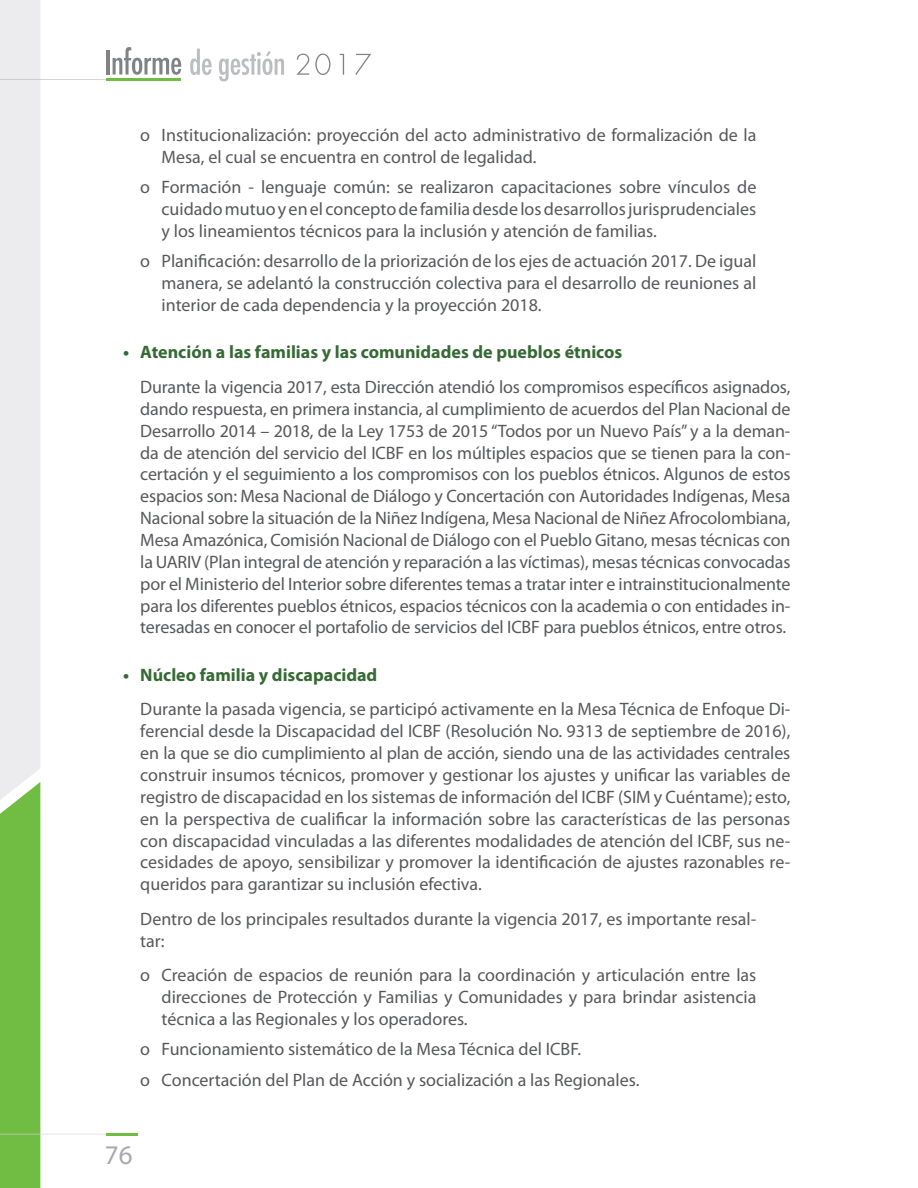
<style>
.page{position:relative;width:918px;height:1188px;background:#fff}
.page>*{position:absolute;margin:0;border:0;box-sizing:border-box;transform-origin:0 0}
.t1{font:27px "Myriad Pro";color:#a8a9ad}
.t2{font:18px/21.9px "Myriad Pro";color:#57585a;text-align:justify}
.t3{font:700 18px "Myriad Pro";color:#366a34}
</style>
<div class="page">
<svg style="left:0;top:0;width:181px;height:1188px"></svg>
<svg style="left:190px;top:49px;width:22px;height:26px"></svg>
<svg style="left:219px;top:51px;width:65px;height:30px"></svg>
<svg style="left:296px;top:54px;width:13px;height:21px"></svg>
<svg style="left:315px;top:54px;width:16px;height:21px"></svg>
<svg style="left:339px;top:54px;width:5px;height:21px"></svg>
<svg style="left:355px;top:54px;width:16px;height:21px"></svg>
<hr style="left:106px;top:78px;width:75px;height:3px;background:#71bd43">
<hr style="left:106px;top:1133px;width:32px;height:3px;background:#71bd43">
<p class="t2" style="left:162px;top:124px;width:596px;text-indent:-21px">o Institucionalización: proyección del acto administrativo de formalización de la<br>Mesa, el cual se encuentra en control de legalidad.</p>
<p class="t2" style="left:162px;top:176px;width:596px;text-indent:-21px">o Formación - lenguaje común: se realizaron capacitaciones sobre vínculos de cuidado mutuo y en el concepto de familia desde los desarrollos jurisprudenciales y los lineamientos técnicos para la inclusión y atención de familias.</p>
<p class="t2" style="left:162px;top:250px;width:596px;text-indent:-21px">o Planificación: desarrollo de la priorización de los ejes de actuación 2017. De igual manera, se adelantó la construcción colectiva para el desarrollo de reuniones al interior de cada dependencia y la proyección 2018.</p>
<p class="t3" style="left:123px;top:341px;width:501px">• Atención a las familias y las comunidades de pueblos étnicos</p>
<p class="t2" style="left:140px;top:376px;width:652px">Durante la vigencia 2017, esta Dirección atendió los compromisos específicos asignados, dando respuesta, en primera instancia, al cumplimiento de acuerdos del Plan Nacional de Desarrollo 2014 – 2018, de la Ley 1753 de 2015 “Todos por un Nuevo País” y a la deman&shy;da de atención del servicio del ICBF en los múltiples espacios que se tienen para la con&shy;certación y el seguimiento a los compromisos con los pueblos étnicos. Algunos de estos espacios son: Mesa Nacional de Diálogo y Concertación con Autoridades Indígenas, Mesa Nacional sobre la situación de la Niñez Indígena, Mesa Nacional de Niñez Afrocolombiana, Mesa Amazónica, Comisión Nacional de Diálogo con el Pueblo Gitano, mesas técnicas con la UARIV (Plan integral de atención y reparación a las víctimas), mesas técnicas convocadas por el Ministerio del Interior sobre diferentes temas a tratar inter e intrainstitucionalmente para los diferentes pueblos étnicos, espacios técnicos con la academia o con entidades in&shy;teresadas en conocer el portafolio de servicios del ICBF para pueblos étnicos, entre otros.</p>
<p class="t3" style="left:123px;top:663px;width:256px">• Núcleo familia y discapacidad</p>
<p class="t2" style="left:140px;top:698px;width:652px">Durante la pasada vigencia, se participó activamente en la Mesa Técnica de Enfoque Di&shy;ferencial desde la Discapacidad del ICBF (Resolución No. 9313 de septiembre de 2016), en la que se dio cumplimiento al plan de acción, siendo una de las actividades centrales construir insumos técnicos, promover y gestionar los ajustes y unificar las variables de registro de discapacidad en los sistemas de información del ICBF (SIM y Cuéntame); esto, en la perspectiva de cualificar la información sobre las características de las personas con discapacidad vinculadas a las diferentes modalidades de atención del ICBF, sus ne&shy;cesidades de apoyo, sensibilizar y promover la identificación de ajustes razonables re&shy;queridos para garantizar su inclusión efectiva.</p>
<p class="t2" style="left:140px;top:908px;width:618px">Dentro de los principales resultados durante la vigencia 2017, es importante resal&shy;tar:</p>
<p class="t2" style="left:162px;top:964px;width:596px;text-indent:-21px">o Creación de espacios de reunión para la coordinación y articulación entre las direcciones de Protección y Familias y Comunidades y para brindar asistencia técnica a las Regionales y los operadores.</p>
<p class="t2" style="left:140px;top:1034px;width:501px;line-height:30.3px">o Funcionamiento sistemático de la Mesa Técnica del ICBF.<br>o Concertación del Plan de Acción y socialización a las Regionales.</p>
<h1 class="t1" style="left:105px;top:1138px;width:29px">76</h1>
</div>
